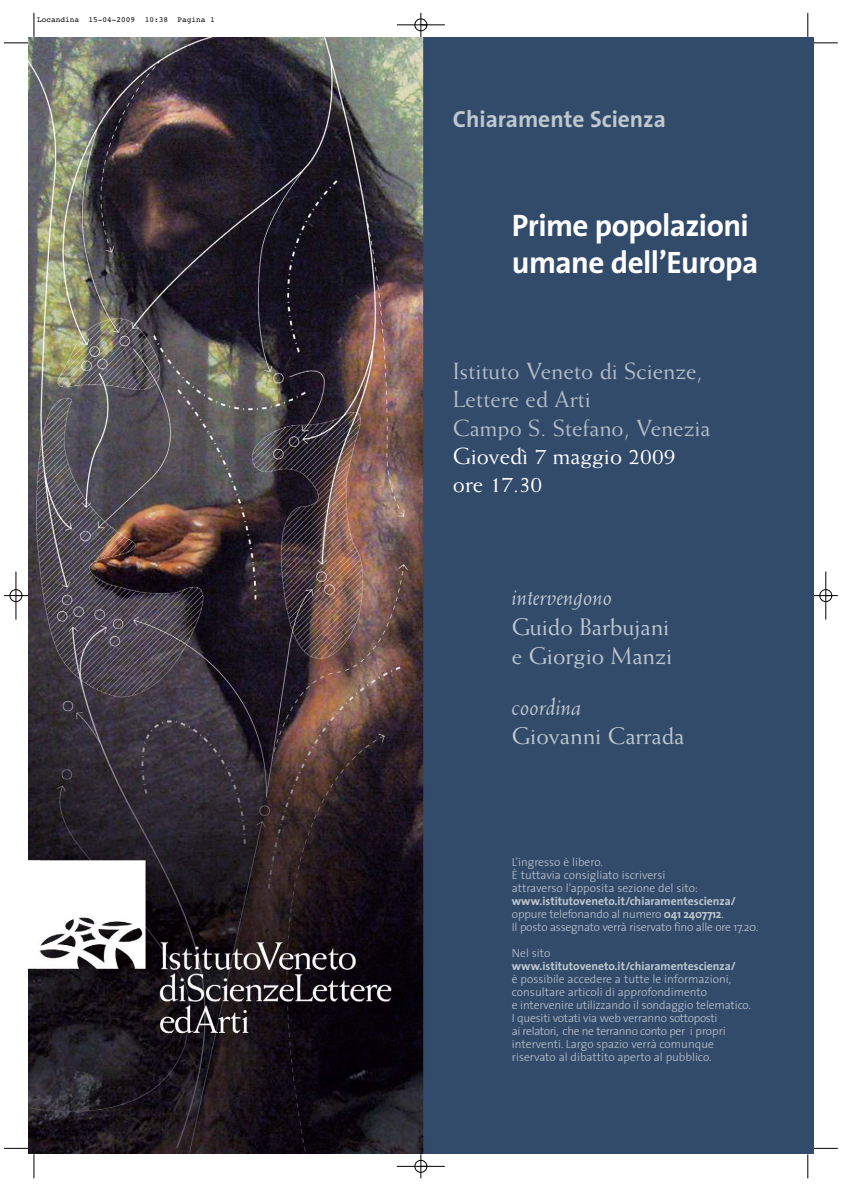
<style>
.page{position:relative;width:842px;height:1191px;background:#fff}
.page>*{position:absolute;margin:0;border:0;box-sizing:border-box;transform-origin:0 0}
.t1{font:700 31.2px/37.4px "The Sans";letter-spacing:-.02em;color:#fff}
.t2{font:24px/29.3px "Weiss";color:#bfc7cf}
.t3{font:italic 24px "Weiss";color:#bfc7cf}
.t4{font:23.4px/28.1px "Weiss";color:#b3bdc6}
.t5{font:23.4px/28.1px "Weiss";color:#fff}
.t6{font:700 23.4px "The Sans";color:#bfc7cf}
.t7{font:300 11.7px/13px "The Sans";letter-spacing:-.01em;color:#bfc7cf}
.t8{font:700 11.7px "The Sans";color:#bfc7cf}
.t9{font:7.8px "Courier";color:#000}
.s1{font-size:23.4px}
.s2{font-weight:700}
.s3{font-style:inherit}
</style>
<div class="page">
<img style="left:28px;top:37px;width:785px;height:1117px">
<svg style="left:34px;top:13px;width:1px;height:24px"></svg>
<svg style="left:4px;top:43px;width:24px;height:1px"></svg>
<svg style="left:808px;top:13px;width:1px;height:24px"></svg>
<svg style="left:814px;top:43px;width:24px;height:1px"></svg>
<svg style="left:34px;top:1154px;width:1px;height:24px"></svg>
<svg style="left:4px;top:1148px;width:24px;height:1px"></svg>
<svg style="left:808px;top:1148px;width:30px;height:30px"></svg>
<div style="left:415px;top:1160px;width:12px;height:13px;border:1px solid #fff;border-radius:50%"></div>
<hr style="left:397px;top:25px;width:48px;height:1px;background:#000">
<hr style="left:397px;top:1166px;width:48px;height:1px;background:#000">
<hr style="left:16px;top:572px;width:1px;height:48px;background:#000">
<hr style="left:826px;top:572px;width:1px;height:48px;background:#000">
<svg style="left:421px;top:13px;width:1px;height:24px"></svg>
<svg style="left:421px;top:1154px;width:1px;height:24px"></svg>
<svg style="left:4px;top:595px;width:24px;height:1px"></svg>
<svg style="left:814px;top:595px;width:24px;height:1px"></svg>
<div style="left:415px;top:19px;width:12px;height:12px;border:1px solid #000;border-radius:50%"></div>
<div style="left:415px;top:1160px;width:12px;height:12px;border:1px solid #000;border-radius:50%"></div>
<div style="left:10px;top:589px;width:12px;height:13px;border:1px solid #000;border-radius:50%"></div>
<div style="left:820px;top:589px;width:12px;height:13px;border:1px solid #000;border-radius:50%"></div>
<p class="t9" style="left:37px;top:17px;width:179px">Locandina 15-04-2009 10:38 Pagina 1</p>
<h3 class="t6" style="left:453px;top:110px;width:215px">Chiaramente Scienza</h3>
<h1 class="t1" style="left:512px;top:210px;width:248px">Prime popolazioni umane dell’Europa</h1>
<h3 class="t4" style="left:453px;top:359px;width:259px">Istituto Veneto di Scienze,<br>Lettere ed Arti<br>Campo S. Stefano, Venezia</h3>
<h3 class="t5" style="left:453px;top:443px;width:224px">Giovedì 7 maggio 2009 ore 17.30</h3>
<h2 class="t3" style="left:512px;top:588px;width:102px">intervengono</h2>
<h2 class="t2" style="left:512px;top:614px;width:162px">Guido Barbujani <span class="s1">e</span> Giorgio Manzi</h2>
<h2 class="t3" style="left:512px;top:697px;width:71px">coordina</h2>
<h2 class="t2" style="left:512px;top:723px;width:174px">Giovanni Carrada</h2>
<p class="t7" style="left:512px;top:857px;width:188px">L’ingresso è libero.<br>È tuttavia consigliato iscriversi attraverso l’apposita sezione del sito:</p>
<p class="t7" style="left:512px;top:896px;width:248px"><span class="s2">www.istitutoveneto.it/chiaramentescienza/ </span>oppure telefonando al numero <span class="s2">041 2407712</span><span class="s3">.<br></span>Il posto assegnato verrà riservato fino alle ore 17.20.</p>
<p class="t7" style="left:512px;top:948px;width:40px">Nel sito</p>
<p class="t8" style="left:512px;top:961px;width:225px">www.istitutoveneto.it/chiaramentescienza/</p>
<p class="t7" style="left:512px;top:974px;width:240px">è possibile accedere a tutte le informazioni, consultare articoli di approfondimento<br>e intervenire utilizzando il sondaggio telematico.<br>I quesiti votati via web verranno sottoposti<br>ai relatori, che ne terranno conto per i propri interventi. Largo spazio verrà comunque riservato al dibattito aperto al pubblico.</p>
</div>
